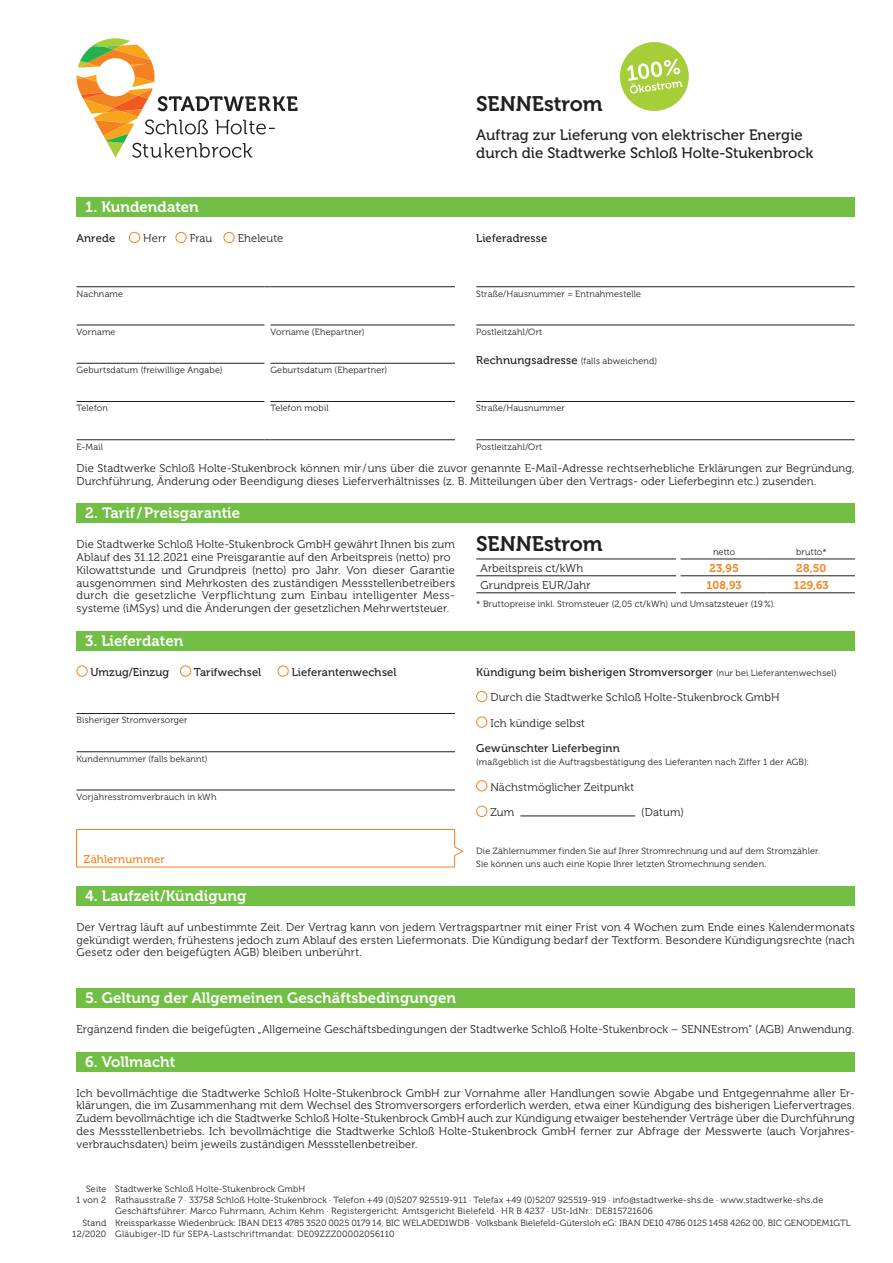
<style>
.page{position:relative;width:893px;height:1263px;background:#fff}
.page>*{position:absolute;margin:0;border:0;box-sizing:border-box;transform-origin:0 0}
.t1{font:21px "Museo 700";letter-spacing:-.005em;color:#231f20}
.t2{font:15px "Museo 700";letter-spacing:.005em;color:#fff}
.t3{font:15px/18px "Museo 500";color:#231f20}
.t4{font:11.25px/12.8px "Museo 300";letter-spacing:.01em;color:#231f20}
.t5{font:11.25px "Museo 500";letter-spacing:.01em;color:#231f20}
.t6{font:11.25px "Museo 700";letter-spacing:.005em;color:#f58220}
.t7{font:11.25px "Museo 500";letter-spacing:.015em;color:#f58220}
.t8{font:9px/11.2px "Museo 300";letter-spacing:.02em;color:#231f20}
.s1{font-family:"Museo 500";font-size:11.25px}
.s2{font-family:"Museo 300";font-size:9px}
</style>
<div class="page">
<svg style="left:77px;top:38px;width:221px;height:120px"></svg>
<div style="left:620px;top:42px;width:69px;height:69px;background:#a6ce39;border-radius:50%"></div>
<svg style="left:627px;top:59px;width:55px;height:35px"></svg>
<div style="left:77px;top:631px;width:778px;height:20px;background:#71bf44"></div>
<div style="left:77px;top:504px;width:778px;height:19px;background:#71bf44"></div>
<hr style="left:476px;top:559px;width:200px;height:1px;background:#231f20">
<hr style="left:681px;top:559px;width:87px;height:1px;background:#231f20">
<hr style="left:768px;top:559px;width:87px;height:1px;background:#231f20">
<hr style="left:476px;top:575px;width:200px;height:1px;background:#231f20">
<hr style="left:681px;top:575px;width:87px;height:1px;background:#231f20">
<hr style="left:768px;top:575px;width:87px;height:1px;background:#231f20">
<hr style="left:476px;top:592px;width:200px;height:1px;background:#231f20">
<hr style="left:681px;top:592px;width:87px;height:1px;background:#231f20">
<hr style="left:768px;top:592px;width:87px;height:1px;background:#231f20">
<div style="left:77px;top:886px;width:778px;height:20px;background:#71bf44"></div>
<div style="left:77px;top:988px;width:778px;height:20px;background:#71bf44"></div>
<div style="left:77px;top:665px;width:11px;height:12px;border:1px solid #f58220;border-radius:50%"></div>
<div style="left:180px;top:665px;width:11px;height:12px;border:1px solid #f58220;border-radius:50%"></div>
<div style="left:278px;top:665px;width:11px;height:12px;border:1px solid #f58220;border-radius:50%"></div>
<hr style="left:77px;top:713px;width:378px;height:1px;background:#231f20">
<hr style="left:77px;top:751px;width:378px;height:1px;background:#231f20">
<hr style="left:77px;top:790px;width:378px;height:1px;background:#231f20">
<div style="left:476px;top:691px;width:11px;height:11px;border:1px solid #f58220;border-radius:50%"></div>
<div style="left:476px;top:716px;width:11px;height:12px;border:1px solid #f58220;border-radius:50%"></div>
<div style="left:476px;top:780px;width:11px;height:11px;border:1px solid #f58220;border-radius:50%"></div>
<div style="left:476px;top:806px;width:11px;height:11px;border:1px solid #f58220;border-radius:50%"></div>
<hr style="left:520px;top:816px;width:115px;height:1px;background:#231f20">
<div style="left:77px;top:198px;width:778px;height:19px;background:#71bf44"></div>
<div style="left:129px;top:232px;width:11px;height:11px;border:1px solid #f58220;border-radius:50%"></div>
<div style="left:176px;top:232px;width:11px;height:11px;border:1px solid #f58220;border-radius:50%"></div>
<div style="left:224px;top:232px;width:11px;height:11px;border:1px solid #f58220;border-radius:50%"></div>
<hr style="left:77px;top:286px;width:187px;height:1px;background:#231f20">
<hr style="left:270px;top:286px;width:185px;height:1px;background:#231f20">
<hr style="left:77px;top:325px;width:187px;height:1px;background:#231f20">
<hr style="left:270px;top:325px;width:185px;height:1px;background:#231f20">
<hr style="left:77px;top:363px;width:187px;height:1px;background:#231f20">
<hr style="left:270px;top:363px;width:185px;height:1px;background:#231f20">
<hr style="left:77px;top:401px;width:187px;height:1px;background:#231f20">
<hr style="left:270px;top:401px;width:185px;height:1px;background:#231f20">
<hr style="left:77px;top:439px;width:187px;height:1px;background:#231f20">
<hr style="left:270px;top:439px;width:185px;height:1px;background:#231f20">
<hr style="left:476px;top:286px;width:379px;height:1px;background:#231f20">
<hr style="left:476px;top:325px;width:379px;height:1px;background:#231f20">
<hr style="left:476px;top:401px;width:379px;height:1px;background:#231f20">
<hr style="left:476px;top:439px;width:379px;height:1px;background:#231f20">
<svg style="left:76px;top:829px;width:388px;height:39px"></svg>
<div style="left:77px;top:1052px;width:778px;height:19px;background:#71bf44"></div>
<h2 class="t2" style="left:85px;top:199px;width:115px">1. Kundendaten</h2>
<p class="t5" style="left:77px;top:232px;width:40px">Anrede</p>
<p class="t4" style="left:143px;top:232px;width:25px">Herr</p>
<p class="t4" style="left:190px;top:232px;width:24px">Frau</p>
<p class="t4" style="left:238px;top:232px;width:47px">Eheleute</p>
<h1 class="t1" style="left:476px;top:92px;width:128px">SENNEstrom</h1>
<h2 class="t3" style="left:476px;top:126px;width:339px">Auftrag zur Lieferung von elektrischer Energie durch die Stadtwerke Schloß Holte-Stukenbrock</h2>
<p class="t5" style="left:476px;top:232px;width:73px">Lieferadresse</p>
<p class="t8" style="left:476px;top:288px;width:166px">Straße/Hausnummer = Entnahmestelle</p>
<p class="t8" style="left:476px;top:326px;width:68px">Postleitzahl/Ort</p>
<p class="t8" style="left:476px;top:355px;width:183px"><span class="s1">Rechnungsadresse</span> (falls abweichend)</p>
<p class="t8" style="left:476px;top:403px;width:90px">Straße/Hausnummer</p>
<p class="t8" style="left:476px;top:441px;width:68px">Postleitzahl/Ort</p>
<p class="t8" style="left:77px;top:288px;width:48px">Nachname</p>
<p class="t8" style="left:77px;top:326px;width:41px">Vorname</p>
<p class="t8" style="left:270px;top:326px;width:96px">Vorname (Ehepartner)</p>
<p class="t8" style="left:77px;top:365px;width:148px">Geburtsdatum (freiwillige Angabe)</p>
<p class="t8" style="left:270px;top:365px;width:118px">Geburtsdatum (Ehepartner)</p>
<p class="t8" style="left:77px;top:403px;width:33px">Telefon</p>
<p class="t8" style="left:270px;top:403px;width:60px">Telefon mobil</p>
<p class="t8" style="left:77px;top:441px;width:28px">E-Mail</p>
<p class="t4" style="left:77px;top:462px;width:780px">Die Stadtwerke Schloß Holte-Stukenbrock können mir/uns über die zuvor genannte E-Mail-Adresse rechtserhebliche Erklärungen zur Begründung,<br>Durchführung, Änderung oder Beendigung dieses Lieferverhältnisses (z. B. Mitteilungen über den Vertrags- oder Lieferbeginn etc.) zusenden.</p>
<h2 class="t2" style="left:85px;top:505px;width:157px">2. Tarif/Preisgarantie</h2>
<p class="t4" style="left:77px;top:538px;width:380px">Die Stadtwerke Schloß Holte-Stukenbrock GmbH gewährt Ihnen bis zum Ablauf des 31.12.2021 eine Preisgarantie auf den Arbeitspreis (netto) pro Kilowattstunde und Grundpreis (netto) pro Jahr. Von dieser Garantie ausgenommen sind Mehrkosten des zuständigen Messstellenbetreibers durch die gesetzliche Verpflichtung zum Einbau intelligenter Mess&shy;systeme (iMSys) und die Änderungen der gesetzlichen Mehrwertsteuer.</p>
<p class="t8" style="left:713px;top:546px;width:24px">netto</p>
<p class="t8" style="left:796px;top:546px;width:32px">brutto*</p>
<h1 class="t1" style="left:476px;top:532px;width:128px">SENNEstrom</h1>
<p class="t4" style="left:480px;top:562px;width:104px">Arbeitspreis ct/kWh</p>
<p class="t6" style="left:709px;top:561px;width:31px">23,95</p>
<p class="t6" style="left:796px;top:561px;width:32px">28,50</p>
<p class="t4" style="left:480px;top:578px;width:111px">Grundpreis EUR/Jahr</p>
<p class="t6" style="left:706px;top:578px;width:37px">108,93</p>
<p class="t6" style="left:794px;top:578px;width:36px">129,63</p>
<p class="t8" style="left:476px;top:598px;width:300px">* Bruttopreise inkl. Stromsteuer (2,05 ct/kWh) und Umsatzsteuer (19%).</p>
<h2 class="t2" style="left:85px;top:632px;width:100px">3. Lieferdaten</h2>
<p class="t5" style="left:90px;top:666px;width:80px">Umzug/Einzug</p>
<p class="t5" style="left:194px;top:666px;width:69px">Tarifwechsel</p>
<p class="t5" style="left:292px;top:666px;width:106px">Lieferantenwechsel</p>
<p class="t8" style="left:77px;top:715px;width:113px">Bisheriger Stromversorger</p>
<p class="t8" style="left:77px;top:753px;width:133px">Kundennummer (falls bekannt)</p>
<p class="t8" style="left:77px;top:791px;width:142px">Vorjahresstromverbrauch in kWh</p>
<p class="t7" style="left:84px;top:853px;width:82px">Zählernummer</p>
<p class="t5" style="left:476px;top:666px;width:362px">Kündigung beim bisherigen Stromversorger <span class="s2">(nur bei Lieferantenwechsel)</span></p>
<p class="t4" style="left:490px;top:691px;width:291px">Durch die Stadtwerke Schloß Holte-Stukenbrock GmbH</p>
<p class="t4" style="left:490px;top:717px;width:96px">Ich kündige selbst</p>
<p class="t5" style="left:476px;top:742px;width:145px">Gewünschter Lieferbeginn</p>
<p class="t8" style="left:476px;top:756px;width:334px">(maßgeblich ist die Auftragsbestätigung des Lieferanten nach Ziffer 1 der AGB):</p>
<p class="t4" style="left:490px;top:781px;width:145px">Nächstmöglicher Zeitpunkt</p>
<p class="t4" style="left:490px;top:806px;width:25px">Zum</p>
<p class="t4" style="left:641px;top:806px;width:44px">(Datum)</p>
<p class="t8" style="left:476px;top:845px;width:345px;line-height:12.8px">Die Zählernummer finden Sie auf Ihrer Stromrechnung und auf dem Stromzähler.<br>Sie können uns auch eine Kopie Ihrer letzten Stromechnung senden.</p>
<h2 class="t2" style="left:85px;top:887px;width:163px">4. Laufzeit/Kündigung</h2>
<p class="t4" style="left:77px;top:921px;width:780px;text-align:justify">Der Vertrag läuft auf unbestimmte Zeit. Der Vertrag kann von jedem Vertragspartner mit einer Frist von 4 Wochen zum Ende eines Kalendermonats gekündigt werden, frühestens jedoch zum Ablauf des ersten Liefermonats. Die Kündigung bedarf der Textform. Besondere Kündigungsrechte (nach Gesetz oder den beigefügten AGB) bleiben unberührt.</p>
<h2 class="t2" style="left:85px;top:989px;width:373px">5. Geltung der Allgemeinen Geschäftsbedingungen</h2>
<p class="t4" style="left:77px;top:1023px;width:779px">Ergänzend finden die beigefügten „Allgemeine Geschäftsbedingungen der Stadtwerke Schloß Holte-Stukenbrock – SENNEstrom“ (AGB) Anwendung.</p>
<h2 class="t2" style="left:85px;top:1053px;width:92px">6. Vollmacht</h2>
<p class="t4" style="left:77px;top:1087px;width:780px">Ich bevollmächtige die Stadtwerke Schloß Holte-Stukenbrock GmbH zur Vornahme aller Handlungen sowie Abgabe und Entgegennahme aller Er&shy;klärungen, die im Zusammenhang mit dem Wechsel des Stromversorgers erforderlich werden, etwa einer Kündigung des bisherigen Liefervertrages.<br>Zudem bevollmächtige ich die Stadtwerke Schloß Holte-Stukenbrock GmbH auch zur Kündigung etwaiger bestehender Verträge über die Durchführung des Messstellenbetriebs. Ich bevollmächtige die Stadtwerke Schloß Holte-Stukenbrock GmbH ferner zur Abfrage der Messwerte (auch Vorjahres&shy;verbrauchsdaten) beim jeweils zuständigen Messstellenbetreiber.</p>
<p class="t8" style="left:76px;top:1183px;width:32px;text-align:right">Seite<br>1 von 2</p>
<p class="t8" style="left:72px;top:1217px;width:36px;text-align:right">Stand<br>12/2020</p>
<p class="t8" style="left:115px;top:1183px;width:737px">Stadtwerke Schloß Holte-Stukenbrock GmbH<br>Rathausstraße 7 · 33758 Schloß Holte-Stukenbrock · Telefon +49 (0)5207 925519-911 · Telefax +49 (0)5207 925519-919 · info@stadtwerke-shs.de · www.stadtwerke-shs.de Geschäftsführer: Marco Fuhrmann, Achim Kehm · Registergericht: Amtsgericht Bielefeld · HR B 4237 · USt-IdNr.: DE815721606<br>Kreissparkasse Wiedenbrück: IBAN DE13 4785 3520 0025 0179 14, BIC WELADED1WDB · Volksbank Bielefeld-Gütersloh eG: IBAN DE10 4786 0125 1458 4262 00, BIC GENODEM1GTL Gläubiger-ID für SEPA-Lastschriftmandat: DE09ZZZ00002056110</p>
</div>
